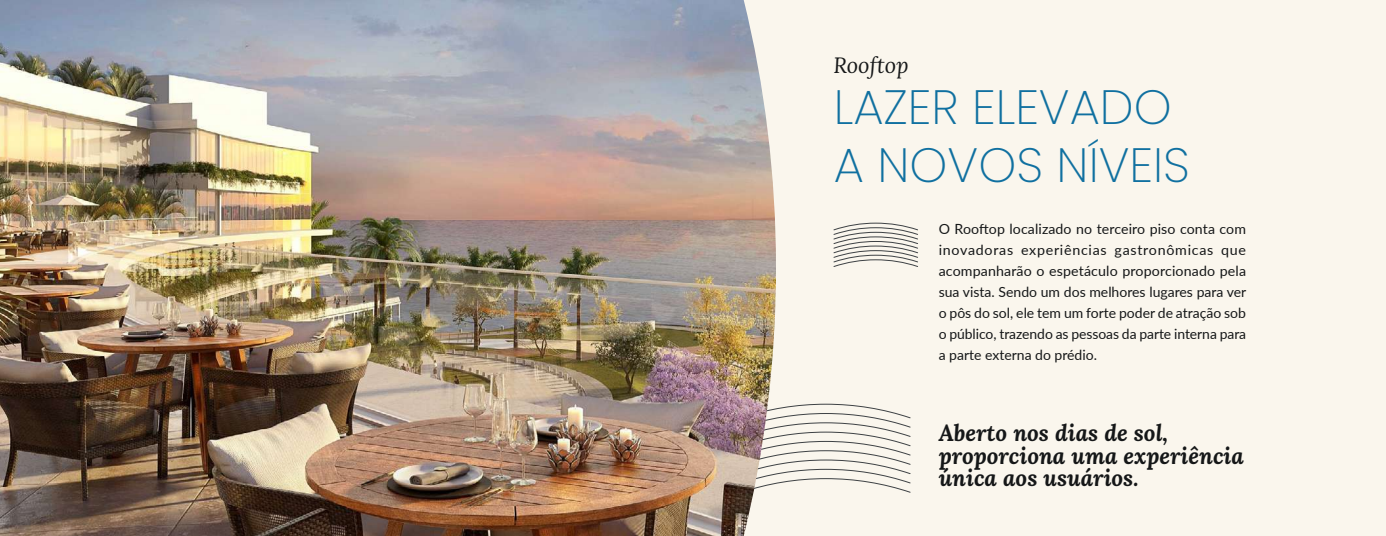
<style>
.page{position:relative;width:1386px;height:536px;background:#faf6ed}
.page>*{position:absolute;margin:0;border:0;box-sizing:border-box;transform-origin:0 0}
.t1{font:200 48.12px/57.8px "Poppins";color:#1070a0}
.t2{font:italic 700 22.75px/22.8px "Lora";color:#151718}
.t3{font:italic 21.88px "Lora";color:#151718}
.t4{font:14px/21px "Lato";letter-spacing:-.005em;color:#151718;text-align:justify}
</style>
<div class="page">
<svg style="left:776px;top:403px;width:135px;height:89px"></svg>
<img style="left:0;top:0;width:776px;height:536px">
<svg style="left:833px;top:223px;width:85px;height:44px"></svg>
<h3 class="t3" style="left:833px;top:51px;width:77px">Rooftop</h3>
<h1 class="t1" style="left:834px;top:78px;width:358px">LAZER ELEVADO<br>A NOVOS NÍVEIS</h1>
<p class="t4" style="left:939px;top:218px;width:309px">O Rooftop localizado no terceiro piso conta com inovadoras experiências gastronômicas que acompanharão o espetáculo proporcionado pela sua vista. Sendo um dos melhores lugares para ver o pôs do sol, ele tem um forte poder de atração sob o público, trazendo as pessoas da parte interna para a parte externa do prédio.</p>
<h2 class="t2" style="left:939px;top:420px;width:307px">Aberto nos dias de sol, proporciona uma experiência única aos usuários.</h2>
</div>
